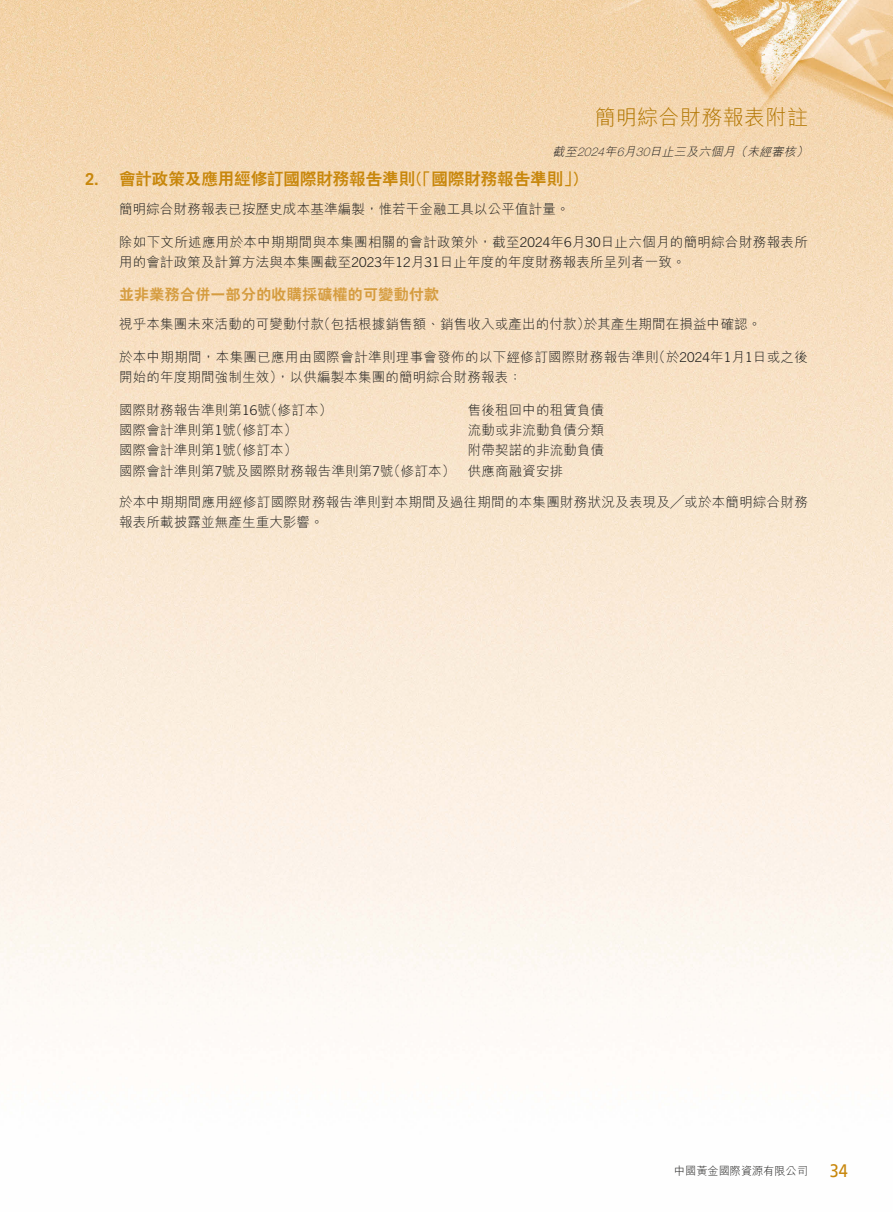
<style>
.page{position:relative;width:893px;height:1212px;background:#fff}
.page>*{position:absolute;margin:0;border:0;box-sizing:border-box;transform-origin:0 0}
.t1{font:300 21px "M Hei HK";letter-spacing:.015em;color:#b17500}
.t2{font:18px "Frutiger LT Pro";color:#c8870c;scale:.9 1}
.t3{font:800 16.5px "C Hei 2 HK";letter-spacing:-.005em;color:#c8870c}
.t4{font:700 16.5px "Trade Gothic LT Std";color:#c8870c}
.t5{font:800 15px "C Hei 2 HK";letter-spacing:.015em;color:#d59c3f}
.t6{font:300 13.5px/20.2px "M Hei HK";letter-spacing:.01em;color:#1c1c1b}
.t7{font:italic 300 12px "M Hei HK";color:#1c1c1b}
.t8{font:italic 100 12px "Helvetica Neue LT Pro";color:#1c1c1b}
.t9{font:300 11.25px "M Hei HK";letter-spacing:-.01em;color:#1c1c1b}
.s1{font-family:"Helvetica Neue LT Pro";font-weight:100}
.s2{font-family:"Trade Gothic LT Std"}
</style>
<div class="page">
<img style="left:0;top:0;width:893px;height:1053px">
<p class="t4" style="left:85px;top:169px;width:15px">2.</p>
<h1 class="t1" style="left:595px;top:103px;width:215px">簡明綜合財務報表附註</h1>
<p class="t7" style="left:796px;top:143px;width:17px">(</p>
<p class="t7" style="left:735px;top:143px;width:17px">（</p>
<p class="t7" style="left:747px;top:143px;width:54px">未經審核</p>
<p class="t7" style="left:649px;top:143px;width:90px">日止三及六個月</p>
<p class="t7" style="left:604px;top:143px;width:17px">年</p>
<p class="t7" style="left:553px;top:143px;width:29px">截至</p>
<p class="t3" style="left:407px;top:168px;width:182px">（「國際財務報告準則 (「</p>
<p class="t7" style="left:617px;top:143px;width:24px">月<span class="s1">6</span></p>
<p class="t8" style="left:577px;top:145px;width:32px">2024</p>
<p class="t8" style="left:636px;top:145px;width:18px">30</p>
<p class="t3" style="left:119px;top:168px;width:298px">會計政策及應用經修訂國際財務報告準則</p>
<p class="t6" style="left:119px;top:198px;width:452px">簡明綜合財務報表已按歷史成本基準編製，惟若干金融工具以公平值計量。</p>
<p class="t6" style="left:119px;top:231px;width:690px">除如下文所述應用於本中期期間與本集團相關的會計政策外，截至<span class="s2">2024</span>年月<span class="s2">6 30</span>日止六個月的簡明綜合財務報表所用的會計政策及計算方法與本集團截至<span class="s2">2023</span>年<span class="s2">12</span>月<span class="s2">31</span>日止年度的年度財務報表所呈列者一致。</p>
<p class="t5" style="left:119px;top:284px;width:322px">並非業務合併一部分的收購採礦權的可變動付款</p>
<p class="t6" style="left:584px;top:313px;width:179px">於其產生期間在損益中確認。</p>
<p class="t6" style="left:119px;top:313px;width:206px">視乎本集團未來活動的可變動付款</p>
<p class="t6" style="left:317px;top:313px;width:275px">（包括根據銷售額、銷售收入或產出的付款）</p>
<p class="t6" style="left:652px;top:346px;width:157px">（於<span class="s2">2024</span>年月<span class="s2">1 1</span>日或之後</p>
<p class="t6" style="left:119px;top:346px;width:541px">於本中期期間，本集團已應用由國際會計準則理事會發佈的以下經修訂國際財務報告準則開始的年度期間強制生效，）以供編製本集團的簡明綜合財務報表：</p>
<p class="t6" style="left:468px;top:399px;width:138px">售後租回中的租賃負債</p>
<p class="t6" style="left:119px;top:399px;width:215px">國際財務報告準則第<span class="s2">16</span> （號修訂本）</p>
<p class="t6" style="left:119px;top:420px;width:180px">國際會計準則第 （號<span class="s2">1</span> 修訂本）</p>
<p class="t6" style="left:119px;top:440px;width:180px">國際會計準則第 （號<span class="s2">1</span> 修訂本）</p>
<p class="t6" style="left:468px;top:420px;width:138px">流動或非流動負債分類</p>
<p class="t6" style="left:468px;top:440px;width:138px">附帶契諾的非流動負債</p>
<p class="t6" style="left:119px;top:460px;width:338px">國際會計準則第<span class="s2">7</span>號及國際財務報告準則第 （號<span class="s2">7</span> 修訂本）</p>
<p class="t6" style="left:119px;top:491px;width:690px">於本中期期間應用經修訂國際財務報告準則對本期間及過往期間的本集團財務狀況及表現及╱或於本簡明綜合財務報表所載披露並無產生重大影響。</p>
<p class="t6" style="left:468px;top:460px;width:97px">供應商融資安排</p>
<p class="t9" style="left:674px;top:1162px;width:135px">中國黃金國際資源有限公司</p>
<h2 class="t2" style="left:830px;top:1160px;width:21px">34</h2>
</div>
